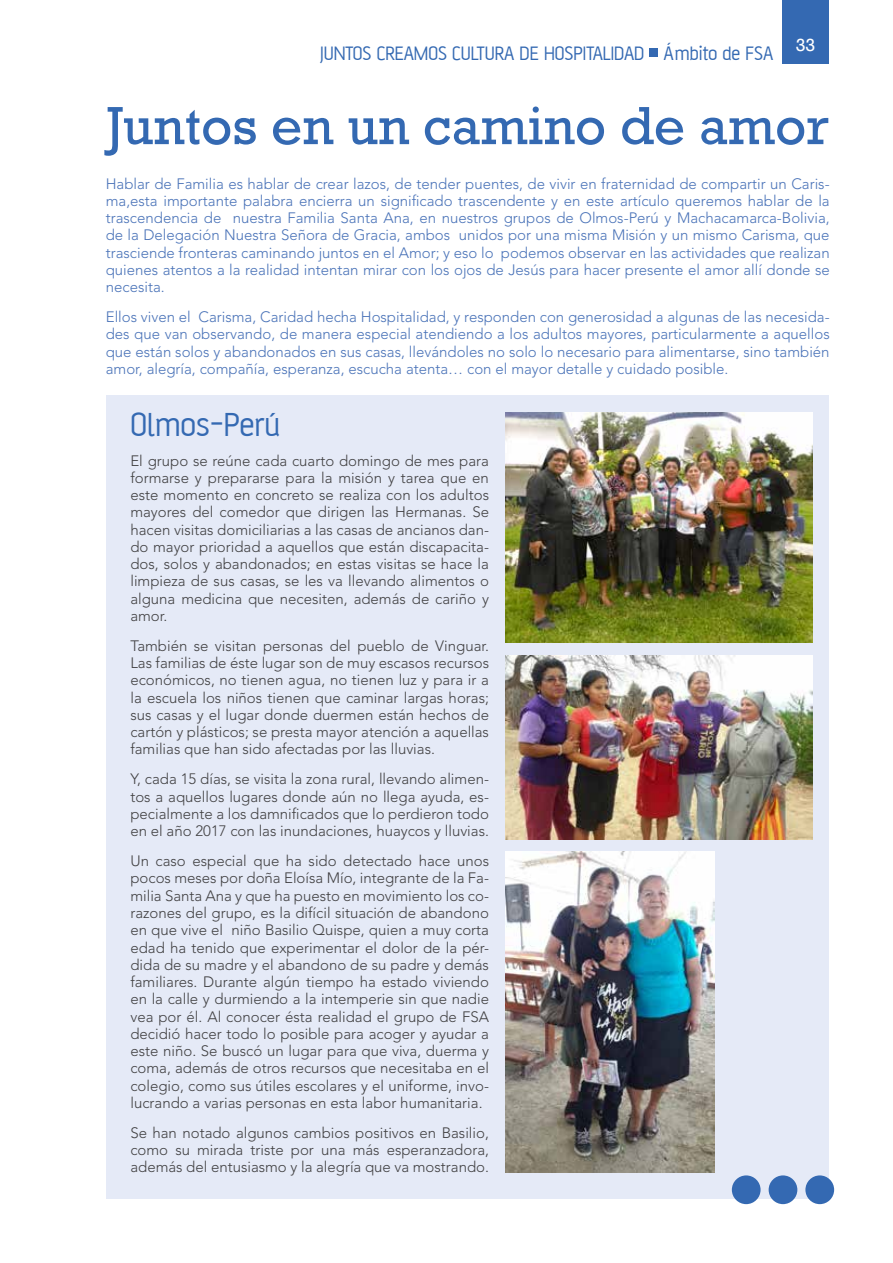
<style>
.page{position:relative;width:893px;height:1263px;background:#fff}
.page>*{position:absolute;margin:0;border:0;box-sizing:border-box;transform-origin:0 0}
.t1{font:54.6px "Rockwell";color:#3469b2}
.t2{font:36px "AF Battersea";color:#3469b2}
.t3{font:21px "AF Battersea";color:#3469b2}
.t4{font:18px "Rockwell";color:#fff}
.t5{font:300 15px/17.2px "Avenir LT Std";color:#414042;text-align:justify}
.t6{font:300 15px/17.2px "Avenir LT Std";color:#4a73b8;text-align:justify}
</style>
<div class="page">
<div style="left:106px;top:395px;width:723px;height:804px;background:#e5eaf7"></div>
<div style="left:782px;top:0;width:47px;height:64px;background:#3469b2"></div>
<div style="left:650px;top:48px;width:8px;height:9px;background:#3469b2"></div>
<img style="left:505px;top:852px;width:209px;height:320px">
<img style="left:505px;top:655px;width:307px;height:184px">
<img style="left:505px;top:412px;width:307px;height:231px">
<div style="left:732px;top:1175px;width:29px;height:29px;background:#3469b2;border-radius:50%"></div>
<div style="left:769px;top:1175px;width:28px;height:29px;background:#3469b2;border-radius:50%"></div>
<div style="left:805px;top:1175px;width:29px;height:29px;background:#3469b2;border-radius:50%"></div>
<h3 class="t3" style="left:320px;top:42px;width:272px">JUNTOS CREAMOS CULTURA DE HOSPITALIDAD</h3>
<h3 class="t3" style="left:663px;top:42px;width:111px">Ámbito de FSA</h3>
<p class="t4" style="left:796px;top:35px;width:21px">33</p>
<h1 class="t1" style="left:106px;top:94px;width:724px">Juntos en un camino de amor</h1>
<p class="t6" style="left:106px;top:175px;width:725px">Hablar de Familia es hablar de crear lazos, de tender puentes, de vivir en fraternidad de compartir un Caris&shy;ma,esta importante palabra encierra un significado trascendente y en este artículo queremos hablar de la trascendencia de nuestra Familia Santa Ana, en nuestros grupos de Olmos-Perú y Machacamarca-Bolivia, de la Delegación Nuestra Señora de Gracia, ambos unidos por una misma Misión y un mismo Carisma, que trasciende fronteras caminando juntos en el Amor; y eso lo podemos observar en las actividades que realizan quienes atentos a la realidad intentan mirar con los ojos de Jesús para hacer presente el amor allí donde se necesita.</p>
<p class="t6" style="left:106px;top:308px;width:725px">Ellos viven el Carisma, Caridad hecha Hospitalidad, y responden con generosidad a algunas de las necesida&shy;des que van observando, de manera especial atendiendo a los adultos mayores, particularmente a aquellos que están solos y abandonados en sus casas, llevándoles no solo lo necesario para alimentarse, sino también amor, alegría, compañía, esperanza, escucha atenta… con el mayor detalle y cuidado posible.</p>
<h2 class="t2" style="left:130px;top:405px;width:152px">Olmos-Perú</h2>
<p class="t5" style="left:130px;top:452px;width:360px">El grupo se reúne cada cuarto domingo de mes para formarse y prepararse para la misión y tarea que en este momento en concreto se realiza con los adultos mayores del comedor que dirigen las Hermanas. Se hacen visitas domiciliarias a las casas de ancianos dan&shy;do mayor prioridad a aquellos que están discapacita&shy;dos, solos y abandonados; en estas visitas se hace la limpieza de sus casas, se les va llevando alimentos o alguna medicina que necesiten, además de cariño y amor.</p>
<p class="t5" style="left:130px;top:637px;width:360px">También se visitan personas del pueblo de Vinguar.<br>Las familias de éste lugar son de muy escasos recursos económicos, no tienen agua, no tienen luz y para ir a la escuela los niños tienen que caminar largas horas; sus casas y el lugar donde duermen están hechos de cartón y plásticos; se presta mayor atención a aquellas familias que han sido afectadas por las lluvias.</p>
<p class="t5" style="left:130px;top:771px;width:360px">Y, cada 15 días, se visita la zona rural, llevando alimen&shy;tos a aquellos lugares donde aún no llega ayuda, es&shy;pecialmente a los damnificados que lo perdieron todo en el año 2017 con las inundaciones, huaycos y lluvias.</p>
<p class="t5" style="left:130px;top:852px;width:360px">Un caso especial que ha sido detectado hace unos pocos meses por doña Eloísa Mío, integrante de la Fa&shy;milia Santa Ana y que ha puesto en movimiento los co&shy;razones del grupo, es la difícil situación de abandono en que vive el niño Basilio Quispe, quien a muy corta edad ha tenido que experimentar el dolor de la pér&shy;dida de su madre y el abandono de su padre y demás familiares. Durante algún tiempo ha estado viviendo en la calle y durmiendo a la intemperie sin que nadie vea por él. Al conocer ésta realidad el grupo de FSA decidió hacer todo lo posible para acoger y ayudar a este niño. Se buscó un lugar para que viva, duerma y coma, además de otros recursos que necesitaba en el colegio, como sus útiles escolares y el uniforme, invo&shy;lucrando a varias personas en esta labor humanitaria.</p>
<p class="t5" style="left:130px;top:1124px;width:360px">Se han notado algunos cambios positivos en Basilio, como su mirada triste por una más esperanzadora, además del entusiasmo y la alegría que va mostrando.</p>
</div>
